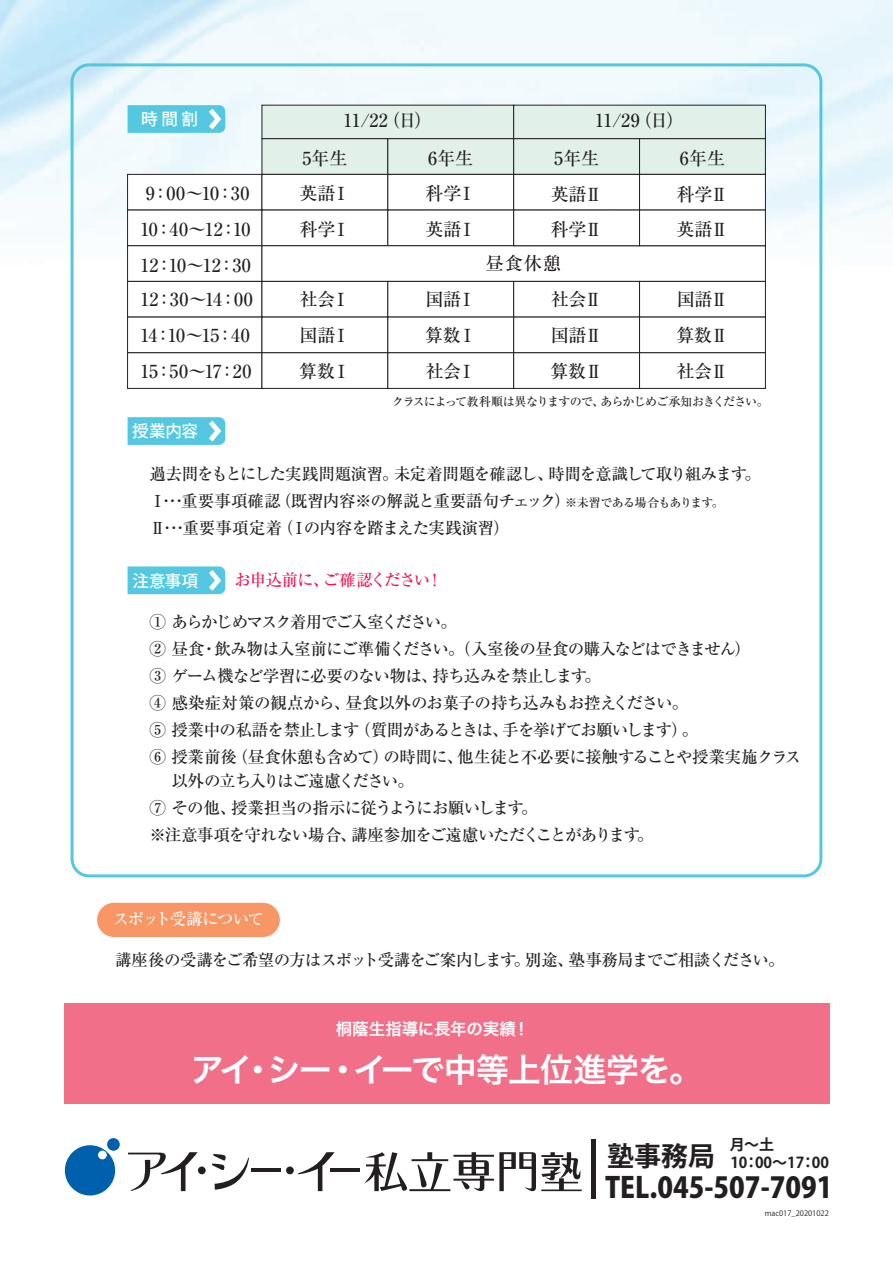
<style>
.page{position:relative;width:893px;height:1263px;background:#fff}
.page>*{position:absolute;margin:0;border:0;box-sizing:border-box;transform-origin:0 0}
.t1{font:33px "Hira Kaku Pro N W6";letter-spacing:-.03em;color:#fff}
.t2{font:800 28.5px "Koz Go Pr 6 N";color:#231f20;scale:.95 1}
.t3{font:700 27px "Koz Go Pr 6 N";color:#231f20}
.t4{font:500 18px "Ryumin Pr 6 N";letter-spacing:-.02em;color:#231f20}
.t5{font:500 18px/35.5px "Ryumin Pr 6 N";color:#231f20}
.t6{font:500 16.5px/27px "Ryumin Pr 6 N";letter-spacing:-.05em;color:#231f20}
.t7{font:500 16.5px "Ryumin Pr 6 N";letter-spacing:-.07em;color:#ed1450}
.t8{font:16.5px "Hira Kaku Pro N W6";letter-spacing:-.01em;color:#fff}
.t9{font:500 16.5px "Koz Go Pr 6 N";color:#fff}
.t10{font:500 16.5px "Ryumin Pr 6 N";letter-spacing:-.085em;color:#fff}
.t11{font:700 15px/18px "Koz Go Pr 6 N";color:#231f20}
.t12{font:500 12px "Ryumin Pr 6 N";letter-spacing:-.07em;color:#231f20}
.t13{font:7.5px "Koz Go Pr 6 N";color:#231f20}
.s1{font-size:12px}
</style>
<div class="page">
<img style="left:0;top:0;width:893px;height:291px">
<hr style="left:591px;top:1139px;width:4px;height:60px;background:#231f20">
<svg style="left:65px;top:1145px;width:50px;height:50px"></svg>
<div style="left:107px;top:1138px;width:13px;height:13px;background:#0160ae;border-radius:50%"></div>
<svg style="left:128px;top:1152px;width:78px;height:39px"></svg>
<svg style="left:286px;top:1152px;width:48px;height:39px"></svg>
<hr style="left:251px;top:1169px;width:30px;height:3px;background:#231f20">
<hr style="left:330px;top:1169px;width:29px;height:3px;background:#231f20">
<svg style="left:212px;top:1154px;width:37px;height:35px"></svg>
<svg style="left:364px;top:1152px;width:218px;height:39px"></svg>
<div style="left:64px;top:1004px;width:765px;height:100px;background:#f16f89"></div>
<div style="left:97px;top:903px;width:183px;height:34px;background:#f89765;border-radius:17px"></div>
<div style="left:262px;top:105px;width:252px;height:34px;background:#e1f1e9"></div>
<div style="left:262px;top:138px;width:126px;height:37px;background:#e1f1e9;border:1px solid #231f20"></div>
<div style="left:387px;top:138px;width:127px;height:37px;background:#e1f1e9;border:1px solid #231f20"></div>
<div style="left:127px;top:174px;width:135px;height:36px;background:#fff;border:1px solid #231f20"></div>
<div style="left:262px;top:174px;width:126px;height:36px;background:#fff;border:1px solid #231f20"></div>
<div style="left:387px;top:174px;width:127px;height:36px;background:#fff;border:1px solid #231f20"></div>
<div style="left:127px;top:210px;width:135px;height:36px;background:#fff"></div>
<div style="left:262px;top:210px;width:126px;height:36px;background:#fff"></div>
<div style="left:387px;top:210px;width:127px;height:36px;background:#fff"></div>
<div style="left:127px;top:245px;width:135px;height:37px;background:#fff;border:1px solid #231f20"></div>
<div style="left:262px;top:245px;width:504px;height:37px;background:#fff;border:1px solid #231f20"></div>
<div style="left:127px;top:281px;width:135px;height:36px;background:#fff;border:1px solid #231f20"></div>
<div style="left:262px;top:281px;width:126px;height:36px;background:#fff;border:1px solid #231f20"></div>
<div style="left:387px;top:281px;width:127px;height:36px;background:#fff;border:1px solid #231f20"></div>
<div style="left:127px;top:352px;width:135px;height:37px;background:#fff;border:1px solid #231f20"></div>
<div style="left:262px;top:352px;width:126px;height:37px;background:#fff;border:1px solid #231f20"></div>
<div style="left:387px;top:352px;width:127px;height:37px;background:#fff;border:1px solid #231f20"></div>
<svg style="left:128px;top:105px;width:97px;height:28px;background:#5ccae1"></svg>
<svg style="left:128px;top:417px;width:97px;height:28px;background:#5ccbe1"></svg>
<svg style="left:128px;top:566px;width:97px;height:28px;background:#5dcbe1"></svg>
<div style="left:513px;top:281px;width:127px;height:36px;background:#fff;border:1px solid #231f20"></div>
<div style="left:639px;top:281px;width:127px;height:36px;background:#fff;border:1px solid #231f20"></div>
<div style="left:513px;top:352px;width:127px;height:37px;background:#fff;border:1px solid #231f20"></div>
<div style="left:639px;top:352px;width:127px;height:37px;background:#fff;border:1px solid #231f20"></div>
<div style="left:513px;top:105px;width:253px;height:34px;background:#e1f1e9"></div>
<div style="left:513px;top:138px;width:127px;height:37px;background:#e1f1e9;border:1px solid #231f20"></div>
<div style="left:639px;top:138px;width:127px;height:37px;background:#e1f1e9;border:1px solid #231f20"></div>
<div style="left:513px;top:174px;width:127px;height:36px;background:#fff;border:1px solid #231f20"></div>
<div style="left:639px;top:174px;width:127px;height:36px;background:#fff;border:1px solid #231f20"></div>
<div style="left:513px;top:210px;width:127px;height:36px;background:#fff;border:1px solid #231f20"></div>
<div style="left:639px;top:210px;width:127px;height:36px;background:#fff;border:1px solid #231f20"></div>
<p class="t9" style="left:141px;top:110px;width:58px">時 間 割</p>
<p class="t5" style="left:140px;top:175px;width:114px">9：00～10：30<br>10：40～12：10<br>12：10～12：30<br>12：30～14：00<br>14：10～15：40<br>15：50～17：20</p>
<p class="t9" style="left:132px;top:422px;width:67px">授業内容</p>
<p class="t4" style="left:343px;top:106px;width:90px">11/22（日）</p>
<p class="t4" style="left:595px;top:106px;width:91px">11/29（日）</p>
<p class="t4" style="left:302px;top:144px;width:47px">5年生</p>
<p class="t4" style="left:428px;top:144px;width:47px">6年生</p>
<p class="t4" style="left:554px;top:144px;width:47px">5年生</p>
<p class="t4" style="left:680px;top:144px;width:47px">6年生</p>
<p class="t4" style="left:300px;top:180px;width:52px">英語Ⅰ</p>
<p class="t4" style="left:426px;top:180px;width:52px">科学Ⅰ</p>
<p class="t4" style="left:551px;top:180px;width:53px">英語Ⅱ</p>
<p class="t4" style="left:677px;top:180px;width:53px">科学Ⅱ</p>
<p class="t4" style="left:300px;top:215px;width:52px">科学Ⅰ</p>
<p class="t4" style="left:425px;top:215px;width:52px">英語Ⅰ</p>
<p class="t4" style="left:551px;top:215px;width:53px">科学Ⅱ</p>
<p class="t4" style="left:677px;top:215px;width:53px">英語Ⅱ</p>
<p class="t4" style="left:486px;top:249px;width:77px">昼食休憩</p>
<p class="t4" style="left:300px;top:285px;width:51px">社会Ⅰ</p>
<p class="t4" style="left:425px;top:285px;width:52px">国語Ⅰ</p>
<p class="t4" style="left:551px;top:285px;width:53px">社会Ⅱ</p>
<p class="t4" style="left:677px;top:285px;width:53px">国語Ⅱ</p>
<p class="t4" style="left:300px;top:321px;width:52px">国語Ⅰ</p>
<p class="t4" style="left:299px;top:357px;width:53px">算数Ⅰ</p>
<p class="t4" style="left:425px;top:321px;width:53px">算数Ⅰ</p>
<p class="t4" style="left:676px;top:321px;width:54px">算数Ⅱ</p>
<p class="t4" style="left:551px;top:321px;width:53px">国語Ⅱ</p>
<p class="t4" style="left:426px;top:357px;width:51px">社会Ⅰ</p>
<p class="t4" style="left:550px;top:357px;width:54px">算数Ⅱ</p>
<p class="t4" style="left:677px;top:357px;width:53px">社会Ⅱ</p>
<p class="t12" style="left:392px;top:392px;width:378px">クラスによって教科順は異なりますので、あらかじめご承知おきください。</p>
<p class="t6" style="left:149px;top:459px;width:629px">過去問をもとにした実践問題演習。未定着問題を確認し、時間を意識して取り組みます。　<br>Ⅰ･･･重要事項確認（既習内容※の解説と重要語句チェック）<span class="s1">※未習である場合もあります。<br></span>Ⅱ･･･重要事項定着（Ⅰの内容を踏まえた実践演習）</p>
<p class="t9" style="left:132px;top:571px;width:67px">注意事項</p>
<p class="t7" style="left:235px;top:567px;width:210px">お申込前に、ご確認ください！</p>
<p class="t6" style="left:149px;top:608px;width:654px">① あらかじめマスク着用でご入室ください。<br>② 昼食・飲み物は入室前にご準備ください。（入室後の昼食の購入などはできません）<br>③ ゲーム機など学習に必要のない物は、持ち込みを禁止します。<br>④ 感染症対策の観点から、昼食以外のお菓子の持ち込みもお控えください。<br>⑤ 授業中の私語を禁止します（質問があるときは、手を挙げてお願いします）。<br>⑥ 授業前後（昼食休憩も含めて）の時間に、他生徒と不必要に接触することや授業実施クラス</p>
<p class="t6" style="left:149px;top:767px;width:506px;text-indent:22px">以外の立ち入りはご遠慮ください。<br>⑦ その他、授業担当の指示に従うようにお願いします。<br>※注意事項を守れない場合、講座参加をご遠慮いただくことがあります。</p>
<p class="t10" style="left:113px;top:906px;width:153px">スポット受講について</p>
<p class="t6" style="left:115px;top:945px;width:671px">講座後の受講をご希望の方はスポット受講をご案内します。別途、塾事務局までご相談ください。</p>
<p class="t8" style="left:336px;top:1014px;width:195px">桐蔭生指導に長年の実績！</p>
<h1 class="t1" style="left:191px;top:1039px;width:513px">アイ・シー・イーで中等上位進学を。</h1>
<h3 class="t3" style="left:607px;top:1140px;width:109px">塾事務局</h3>
<p class="t11" style="left:730px;top:1136px;width:101px">月～土<br>10：00～17：00</p>
<h2 class="t2" style="left:605px;top:1171px;width:241px">TEL.045-507-7091</h2>
<p class="t13" style="left:765px;top:1208px;width:65px">mac017_20201022</p>
</div>
